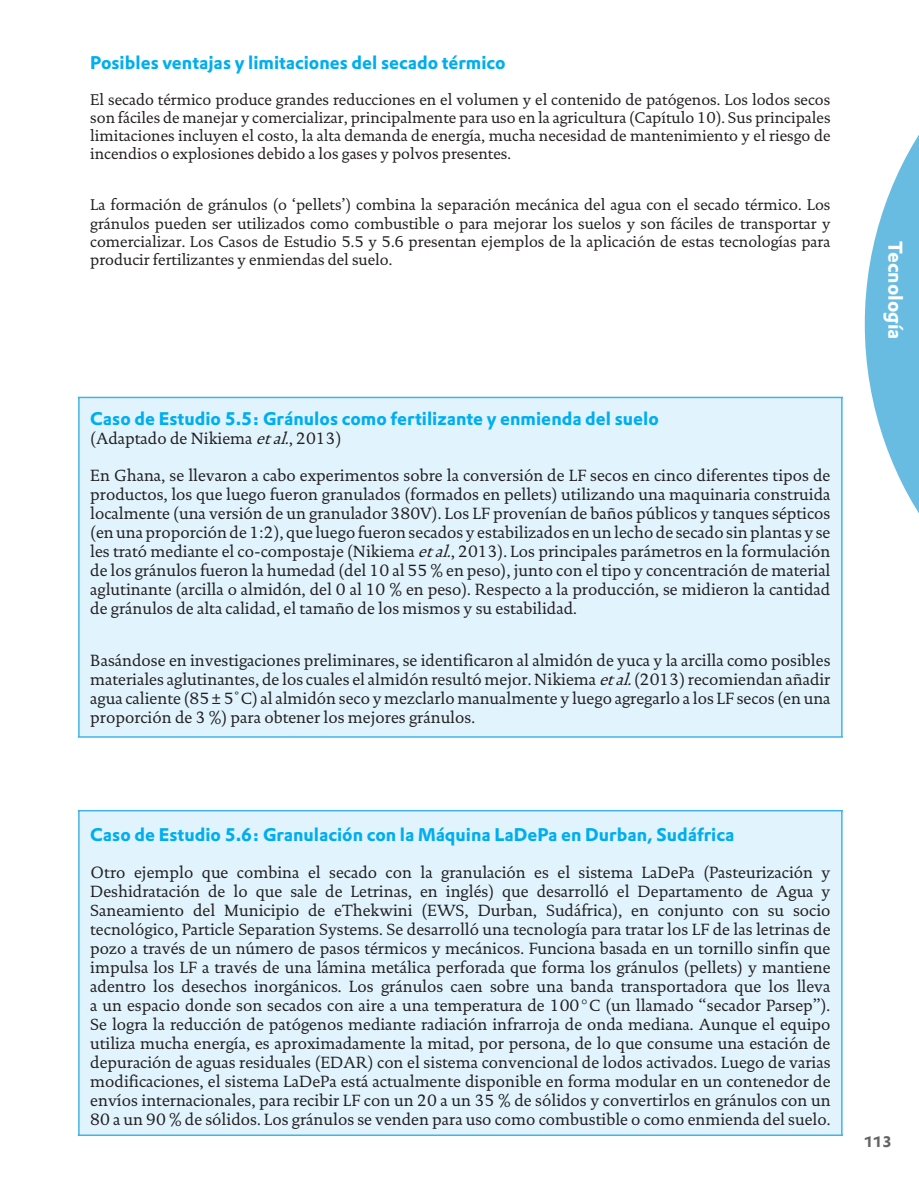
<style>
.page{position:relative;width:919px;height:1191px;background:#fff}
.page>*{position:absolute;margin:0;border:0;box-sizing:border-box;transform-origin:0 0}
.t1{font:19.5px "DTL Prokyon T Bold";color:#fff}
.t2{font:18px "DTL Prokyon T Bold";color:#00aeef}
.t3{font:16.5px/18.9px "DTL Documenta T";color:#231f20;text-align:justify}
.t4{font:15.75px/18.1px "DTL Documenta T";color:#231f20;text-align:justify}
.t5{font:15px "DTL Prokyon T Bold";color:#636466}
.s1{font-style:italic}
</style>
<div class="page">
<svg style="left:864px;top:136px;width:54px;height:376px"></svg>
<div style="left:79px;top:397px;width:762px;height:340px;background:#e1f4fd"></div>
<hr style="left:78px;top:397px;width:764px;height:1px;background:#42b5e8">
<hr style="left:78px;top:398px;width:2px;height:338px;background:#42b5e8">
<hr style="left:841px;top:398px;width:1px;height:338px;background:#42b5e8">
<hr style="left:78px;top:736px;width:764px;height:1px;background:#42b5e8">
<div style="left:79px;top:810px;width:762px;height:325px;background:#e1f4fd"></div>
<hr style="left:78px;top:810px;width:764px;height:1px;background:#42b5e8">
<hr style="left:78px;top:811px;width:2px;height:323px;background:#42b5e8">
<hr style="left:841px;top:811px;width:1px;height:323px;background:#42b5e8">
<hr style="left:78px;top:1134px;width:764px;height:2px;background:#42b5e8">
<p class="t2" style="left:90px;top:50px;width:417px">Posibles ventajas y limitaciones del secado térmico</p>
<p class="t4" style="left:90px;top:90px;width:741px">El secado térmico produce grandes reducciones en el volumen y el contenido de patógenos. Los lodos secos son fáciles de manejar y comercializar, principalmente para uso en la agricultura (Capítulo 10). Sus principales limitaciones incluyen el costo, la alta demanda de energía, mucha necesidad de mantenimiento y el riesgo de incendios o explosiones debido a los gases y polvos presentes.</p>
<p class="t4" style="left:90px;top:196px;width:741px">La formación de gránulos (o ‘pellets’) combina la separación mecánica del agua con el secado térmico. Los gránulos pueden ser utilizados como combustible o para mejorar los suelos y son fáciles de transportar y comercializar. Los Casos de Estudio 5.5 y 5.6 presentan ejemplos de la aplicación de estas tecnologías para producir fertilizantes y enmiendas del suelo.</p>
<p class="t2" style="left:90px;top:407px;width:570px">Caso de Estudio 5.5: Gránulos como fertilizante y enmienda del suelo</p>
<p class="t3" style="left:90px;top:429px;width:253px">(Adaptado de Nikiema <span class="s1">etal.</span>, 2013)</p>
<p class="t3" style="left:90px;top:466px;width:741px">En Ghana, se llevaron a cabo experimentos sobre la conversión de LF secos en cinco diferentes tipos de productos, los que luego fueron granulados (formados en pellets) utilizando una maquinaria construida localmente (una versión de un granulador 380V). Los LF provenían de baños públicos y tanques sépticos (en una proporción de 1:2), que luego fueron secados y estabilizados en un lecho de secado sin plantas y se les trató mediante el co-compostaje (Nikiema <span class="s1">etal.</span>, 2013). Los principales parámetros en la formulación de los gránulos fueron la humedad (del 10 al 55 % en peso), junto con el tipo y concentración de material aglutinante (arcilla o almidón, del 0 al 10 % en peso). Respecto a la producción, se midieron la cantidad de gránulos de alta calidad, el tamaño de los mismos y su estabilidad.</p>
<p class="t3" style="left:90px;top:651px;width:741px">Basándose en investigaciones preliminares, se identificaron al almidón de yuca y la arcilla como posibles materiales aglutinantes, de los cuales el almidón resultó mejor. Nikiema <span class="s1">etal.</span>(2013) recomiendan añadir agua caliente (85 ± 5˚C) al almidón seco y mezclarlo manualmente y luego agregarlo a los LF secos (en una proporción de 3 %) para obtener los mejores gránulos.</p>
<p class="t1" style="left:908px;top:241px;width:100px;rotate:90deg">Tecnología</p>
<p class="t2" style="left:90px;top:822px;width:645px">Caso de Estudio 5.6: Granulación con la Máquina LaDePa en Durban, Sudáfrica</p>
<p class="t3" style="left:90px;top:862px;width:741px">Otro ejemplo que combina el secado con la granulación es el sistema LaDePa (Pasteurización y Deshidratación de lo que sale de Letrinas, en inglés) que desarrolló el Departamento de Agua y Saneamiento del Municipio de eThekwini (EWS, Durban, Sudáfrica), en conjunto con su socio tecnológico, Particle Separation Systems. Se desarrolló una tecnología para tratar los LF de las letrinas de pozo a través de un número de pasos térmicos y mecánicos. Funciona basada en un tornillo sinfín que impulsa los LF a través de una lámina metálica perforada que forma los gránulos (pellets) y mantiene adentro los desechos inorgánicos. Los gránulos caen sobre una banda transportadora que los lleva a un espacio donde son secados con aire a una temperatura de 100°C (un llamado “secador Parsep”).<br>Se logra la reducción de patógenos mediante radiación infrarroja de onda mediana. Aunque el equipo utiliza mucha energía, es aproximadamente la mitad, por persona, de lo que consume una estación de depuración de aguas residuales (EDAR) con el sistema convencional de lodos activados. Luego de varias modificaciones, el sistema LaDePa está actualmente disponible en forma modular en un contenedor de envíos internacionales, para recibir LF con un 20 a un 35 % de sólidos y convertirlos en gránulos con un 80 a un 90 % de sólidos. Los gránulos se venden para uso como combustible o como enmienda del suelo.</p>
<p class="t5" style="left:864px;top:1131px;width:28px">113</p>
</div>
